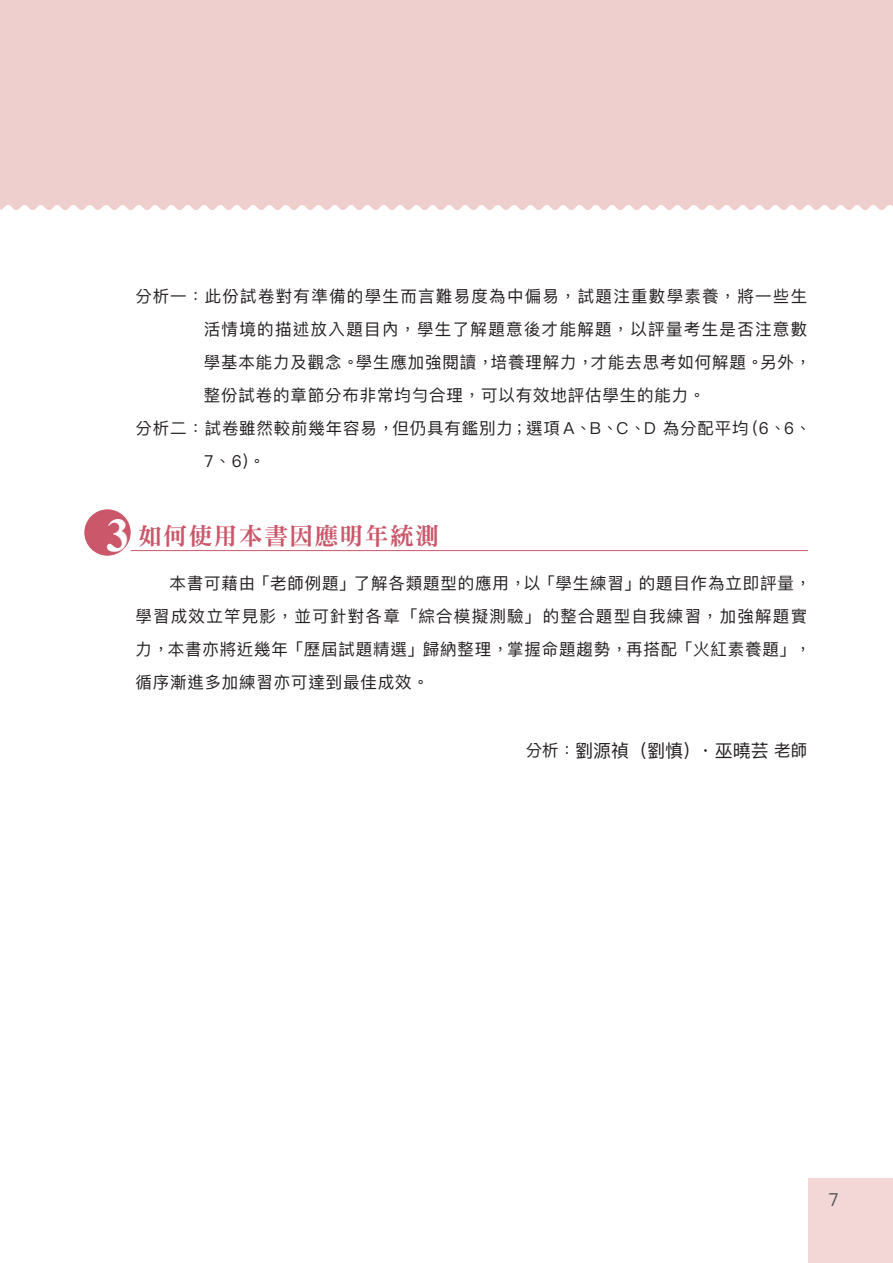
<style>
.page{position:relative;width:893px;height:1263px;background:#fff}
.page>*{position:absolute;margin:0;border:0;box-sizing:border-box;transform-origin:0 0}
.t1{font:24px "DFN Ming W9 WINP BF";letter-spacing:.05em;color:#cb576b}
.t2{font:18px "Ping Fang TC Regular";color:#231f20}
.t3{font:18px "Ping Fang TC Regular";color:#57585a}
.t4{font:16.5px/33px "Ping Fang TC Regular";letter-spacing:.05em;color:#231f20}
.t5{font:16.5px "Ping Fang TC Regular";letter-spacing:.08em;color:#231f20}
.s1{font-family:"Times New Roman";font-weight:700;font-size:46.5px;color:#fff}
.s2{font-size:16.5px}
</style>
<div class="page">
<div style="left:0;top:0;width:893px;height:210px;background:#efcfcd"></div>
<div style="left:808px;top:1178px;width:85px;height:85px;background:#f2d7d6"></div>
<div style="left:84px;top:509px;width:47px;height:47px;background:#cb576b;border-radius:50%"></div>
<hr style="left:131px;top:550px;width:677px;height:1px;background:#cb576b">
<p class="t5" style="left:135px;top:286px;width:673px">分析一：此份試卷對有準備的學生而言難易度為中偏易，試題注重數學素養，將一些生</p>
<p class="t5" style="left:204px;top:319px;width:605px">活情境的描述放入題目內，學生了解題意後才能解題，以評量考生是否注意數</p>
<p class="t4" style="left:204px;top:346px;width:609px">學基本能力及觀念。學生應加強閱讀，培養理解力，才能去思考如何解題。另外，</p>
<p class="t4" style="left:204px;top:379px;width:503px">整份試卷的章節分布非常均勻合理，可以有效地評估學生的能力。</p>
<p class="t4" style="left:135px;top:412px;width:677px">分析二：試卷雖然較前幾年容易，但仍具有鑑別力；選項 A、B、C、D 為分配平均 (6、6、</p>
<p class="t4" style="left:204px;top:445px;width:63px">7、6)。</p>
<h1 class="t1" style="left:106px;top:523px;width:334px"><span class="s1">3</span> 如何使用本書因應明年統測</h1>
<p class="t4" style="left:135px;top:567px;width:677px;text-indent:34px">本書可藉由「老師例題」了解各類題型的應用，以「學生練習」的題目作為立即評量，學習成效立竿見影，並可針對各章「綜合模擬測驗」的整合題型自我練習，加強解題實力，本書亦將近幾年「歷屆試題精選」歸納整理，掌握命題趨勢，再搭配「火紅素養題」，循序漸進多加練習亦可達到最佳成效。</p>
<p class="t2" style="left:526px;top:739px;width:283px"><span class="s2">分析：</span>劉源禎（劉慎）‧ 巫曉芸 <span class="s2">老師</span></p>
<p class="t3" style="left:828px;top:1189px;width:12px">7</p>
</div>
